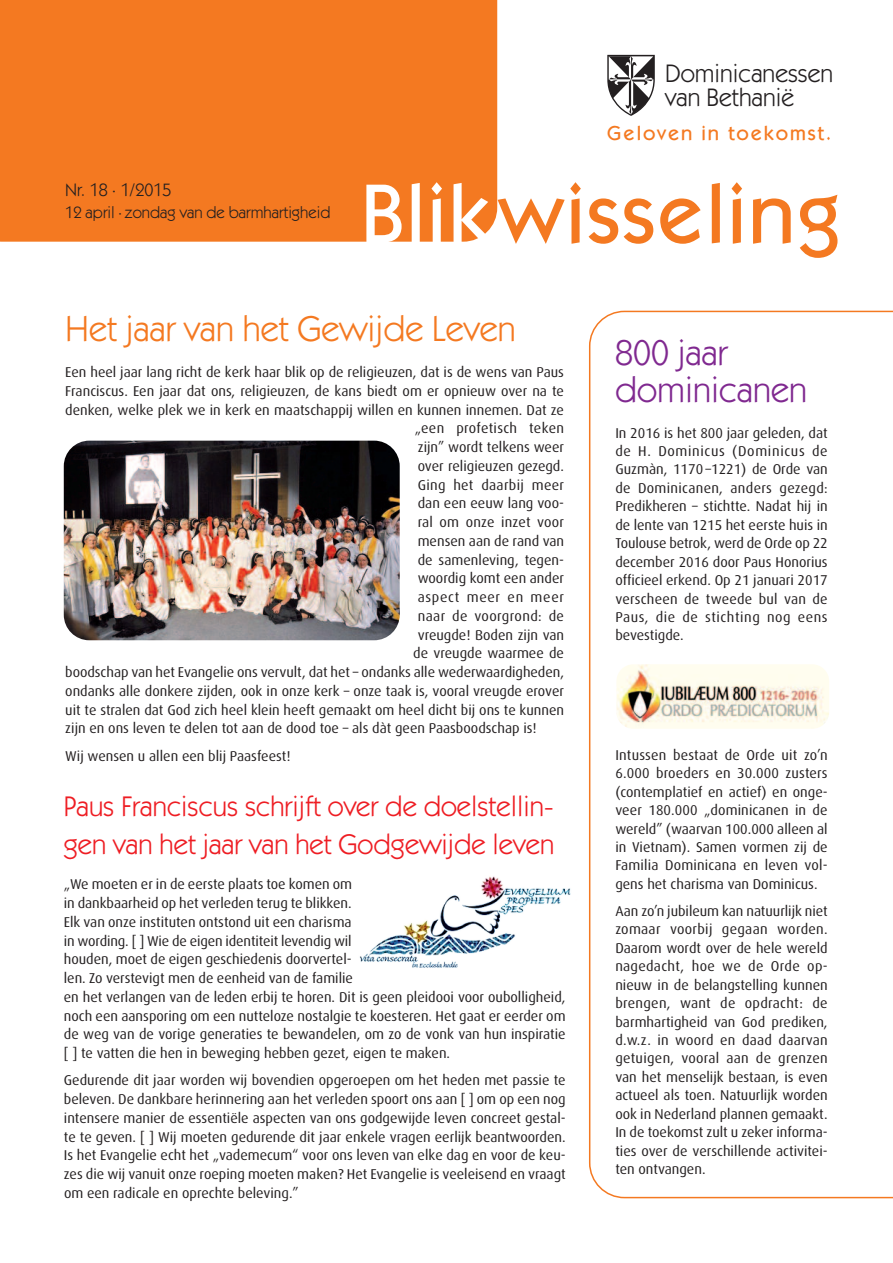
<style>
.page{position:relative;width:893px;height:1263px;background:#fff}
.page>*{position:absolute;margin:0;border:0;box-sizing:border-box;transform-origin:0 0}
.t1{font:500 84.15px "Itc Kabel";letter-spacing:.03em;color:#f47921}
.t2{font:36px "Itc Kabel";color:#f47921}
.t3{font:36px/37.5px "Itc Kabel";color:#802990}
.t4{font:28.5px/37.5px "Itc Kabel";color:#ee1d23}
.t5{font:25.5px/23.7px "Itc Kabel";color:#231f20}
.t6{font:500 20.25px "Itc Kabel";letter-spacing:.09em;color:#f47921}
.t7{font:18px "Itc Kabel";color:#231f20}
.t8{font:16.5px "Itc Kabel";color:#231f20}
.t9{font:14.25px/18.5px "Dax";color:#231f20;text-align:justify}
.t10{font:14.25px "Dax";letter-spacing:.02em;color:#231f20}
.t11{font:14.25px "Dax";letter-spacing:.025em;color:#231f20}
.t12{font:14.25px "Dax";letter-spacing:.045em;color:#231f20}
.s1{color:#fff}
</style>
<div class="page">
<div style="left:0;top:0;width:497px;height:242px;background:#f47921"></div>
<svg style="left:607px;top:55px;width:48px;height:61px"></svg>
<img style="left:64px;top:441px;width:336px;height:199px;border-radius:26px">
<svg style="left:589px;top:311px;width:304px;height:887px"></svg>
<img style="left:616px;top:664px;width:213px;height:65px;border-radius:17px">
<img style="left:359px;top:876px;width:212px;height:92px">
<p class="t7" style="left:65px;top:183px;width:108px">Nr. 18 · 1/2015</p>
<p class="t8" style="left:65px;top:206px;width:267px">12 april · zondag van de barmhartigheid</p>
<h3 class="t5" style="left:665px;top:64px;width:170px">Dominicanessen van Bethanië</h3>
<h3 class="t6" style="left:607px;top:126px;width:226px">Geloven in toekomst.</h3>
<h1 class="t1" style="left:362px;top:185px;width:479px"><span class="s1">Blik</span>wisseling</h1>
<h2 class="t2" style="left:65px;top:316px;width:452px">Het jaar van het Gewijde Leven</h2>
<p class="t9" style="left:65px;top:364px;width:500px">Een heel jaar lang richt de kerk haar blik op de religieuzen, dat is de wens van Paus</p>
<p class="t9" style="left:65px;top:382px;width:500px">Franciscus. Een jaar dat ons, religieuzen, de kans biedt om er opnieuw over na te</p>
<p class="t9" style="left:65px;top:401px;width:500px">denken, welke plek we in kerk en maatschappij willen en kunnen innemen. Dat ze</p>
<p class="t10" style="left:415px;top:422px;width:151px">„een profetisch teken</p>
<p class="t9" style="left:418px;top:439px;width:148px">zijn” wordt telkens weer</p>
<p class="t9" style="left:418px;top:457px;width:148px">over religieuzen gezegd.</p>
<p class="t10" style="left:418px;top:478px;width:148px">Ging het daarbij meer</p>
<p class="t9" style="left:418px;top:495px;width:148px">dan een eeuw lang voo-</p>
<p class="t9" style="left:418px;top:514px;width:148px">ral om onze inzet voor</p>
<p class="t9" style="left:418px;top:532px;width:148px">mensen aan de rand van</p>
<p class="t9" style="left:418px;top:551px;width:148px">de samenleving, tegen-</p>
<p class="t9" style="left:418px;top:570px;width:148px">woordig komt een ander</p>
<p class="t12" style="left:418px;top:591px;width:148px">aspect meer en meer</p>
<p class="t11" style="left:418px;top:610px;width:148px">naar de voorgrond: de</p>
<p class="t9" style="left:418px;top:626px;width:148px">vreugde! Boden zijn van</p>
<p class="t9" style="left:413px;top:645px;width:152px">de vreugde waarmee de</p>
<p class="t9" style="left:65px;top:664px;width:500px">boodschap van het Evangelie ons vervult, dat het – ondanks alle wederwaardigheden,</p>
<p class="t9" style="left:65px;top:682px;width:500px">ondanks alle donkere zijden, ook in onze kerk – onze taak is, vooral vreugde erover</p>
<p class="t9" style="left:65px;top:701px;width:500px">uit te stralen dat God zich heel klein heeft gemaakt om heel dicht bij ons te kunnen</p>
<p class="t9" style="left:65px;top:720px;width:473px">zijn en ons leven te delen tot aan de dood toe – als dàt geen Paasboodschap is!</p>
<p class="t9" style="left:65px;top:747px;width:227px">Wij wensen u allen een blij Paasfeest!</p>
<h3 class="t4" style="left:64px;top:790px;width:492px">Paus Franciscus schrijft over de doelstellin&shy;gen van het jaar van het Godgewijde leven</h3>
<p class="t9" style="left:64px;top:876px;width:503px;text-align:left">„We moeten er in de eerste plaats toe komen om<br>in dankbaarheid op het verleden terug te blikken.<br>Elk van onze instituten ontstond uit een charisma<br>in wording. [ ] Wie de eigen identiteit levendig wil<br>houden, moet de eigen geschiedenis doorvertel-<br>len. Zo verstevigt men de eenheid van de familie<br>en het verlangen van de leden erbij te horen. Dit is geen pleidooi voor oubolligheid, noch een aansporing om een nutteloze nostalgie te koesteren. Het gaat er eerder om de weg van de vorige generaties te bewandelen, om zo de vonk van hun inspiratie [ ] te vatten die hen in beweging hebben gezet, eigen te maken.</p>
<p class="t9" style="left:64px;top:1072px;width:503px">Gedurende dit jaar worden wij bovendien opgeroepen om het heden met passie te beleven. De dankbare herinnering aan het verleden spoort ons aan [ ] om op een nog intensere manier de essentiële aspecten van ons godgewijde leven concreet gestal&shy;te te geven. [ ] Wij moeten gedurende dit jaar enkele vragen eerlijk beantwoorden.<br>Is het Evangelie echt het „vademecum“ voor ons leven van elke dag en voor de keu&shy;zes die wij vanuit onze roeping moeten maken? Het Evangelie is veeleisend en vraagt om een radicale en oprechte beleving.”</p>
<h2 class="t3" style="left:615px;top:336px;width:193px">800 jaar dominicanen</h2>
<p class="t9" style="left:615px;top:424px;width:214px">In 2016 is het 800 jaar geleden, dat de H. Dominicus (Dominicus de Guzmàn, 1170 –1221) de Orde van de Dominicanen, anders gezegd:<br>Predikheren – stichtte. Nadat hij in de lente van 1215 het eerste huis in Toulouse betrok, werd de Orde op 22 december 2016 door Paus Honorius officieel erkend. Op 21 januari 2017 verscheen de tweede bul van de Paus, die de stichting nog eens bevestigde.</p>
<p class="t9" style="left:615px;top:746px;width:214px">Intussen bestaat de Orde uit zo’n 6.000 broeders en 30.000 zusters (contemplatief en actief) en onge&shy;veer 180.000 „dominicanen in de wereld” (waarvan 100.000 alleen al in Vietnam). Samen vormen zij de Familia Dominicana en leven vol&shy;gens het charisma van Dominicus.</p>
<p class="t9" style="left:615px;top:902px;width:214px">Aan zo’n jubileum kan natuurlijk niet zomaar voorbij gegaan worden.<br>Daarom wordt over de hele wereld nagedacht, hoe we de Orde op&shy;nieuw in de belangstelling kunnen brengen, want de opdracht: de barmhartigheid van God prediken, d.w.z. in woord en daad daarvan getuigen, vooral aan de grenzen van het menselijk bestaan, is even actueel als toen. Natuurlijk worden ook in Nederland plannen gemaakt.<br>In de toekomst zult u zeker informa&shy;ties over de verschillende activitei&shy;ten ontvangen.</p>
</div>
